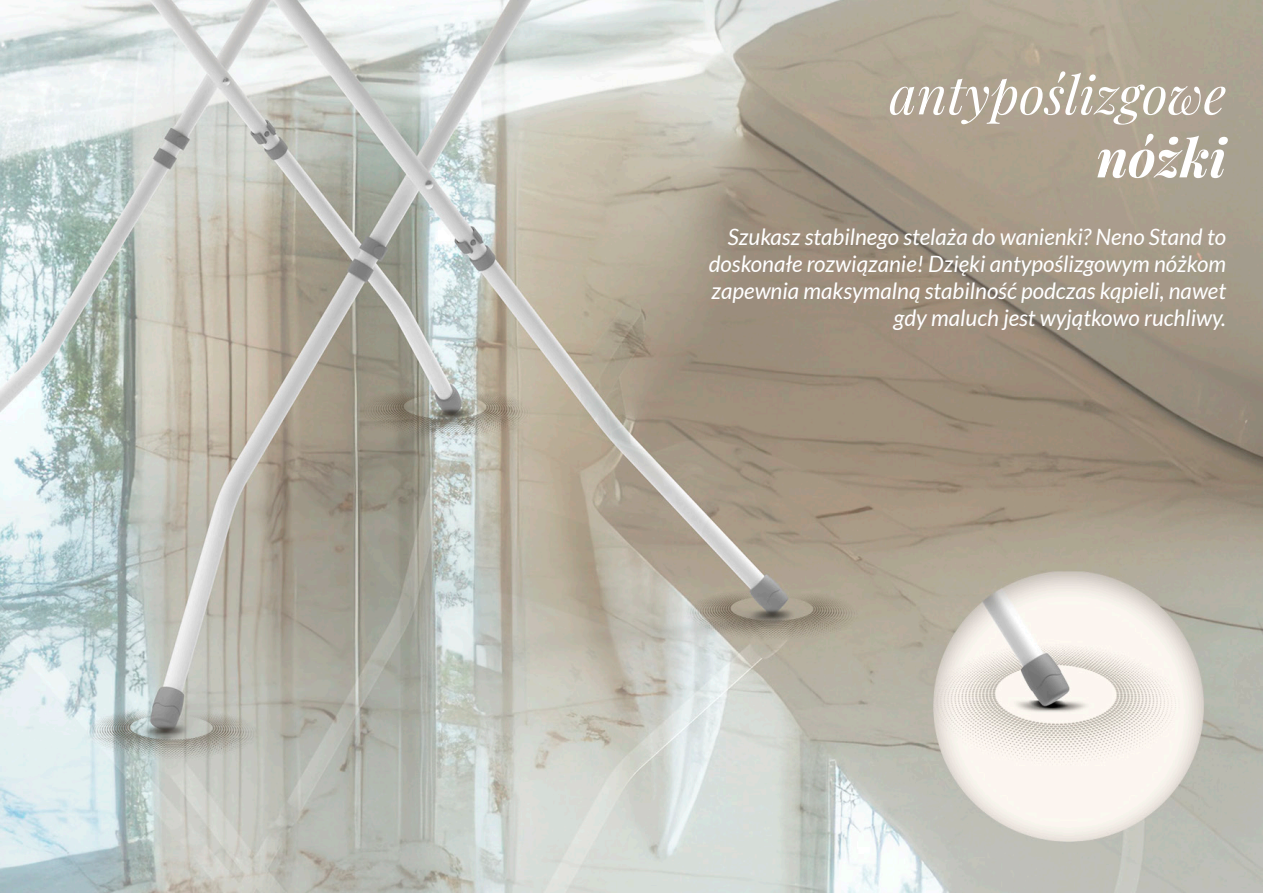
<style>
.page{position:relative;width:1263px;height:893px;background:#fff}
.page>*{position:absolute;margin:0;border:0;box-sizing:border-box;transform-origin:0 0}
.t1{font:italic 52.5px "Playfair Display";color:#fff}
.t2{font:italic 700 52.5px "Playfair Display";color:#fff}
.t3{font:italic 22.5px/27px "Lato";color:#fff;text-align:right}
</style>
<div class="page">
<img style="left:0;top:0;width:1263px;height:893px">
<h1 class="t1" style="left:889px;top:54px;width:338px">antypoślizgowe</h1>
<h1 class="t2" style="left:1096px;top:115px;width:131px">nóżki</h1>
<p class="t3" style="left:709px;top:224px;width:519px">Szukasz stabilnego stelaża do wanienki? Neno Stand to doskonałe rozwiązanie! Dzięki antypoślizgowym nóżkom zapewnia maksymalną stabilność podczas kąpieli, nawet gdy maluch jest wyjątkowo ruchliwy.</p>
</div>
